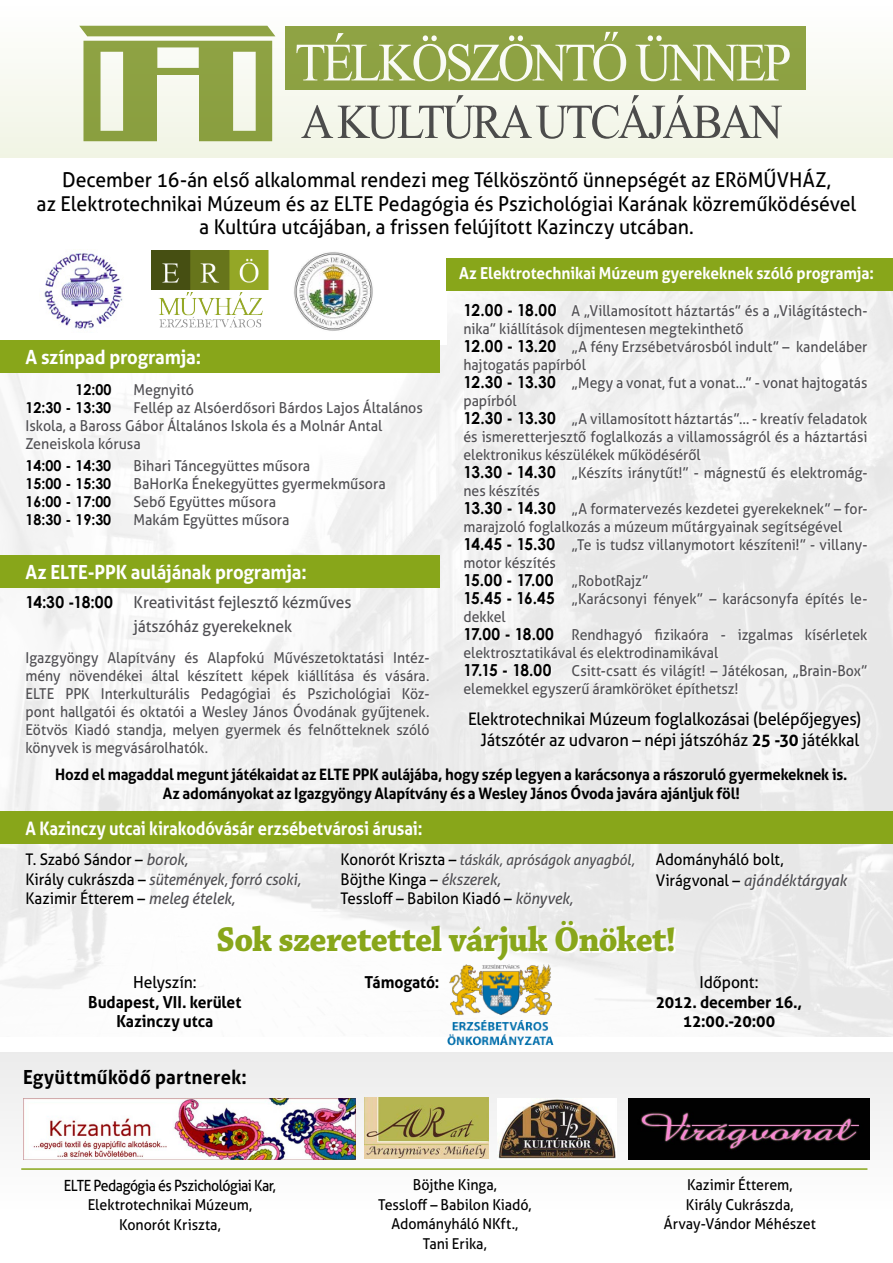
<style>
.page{position:relative;width:893px;height:1263px;background:#fff}
.page>*{position:absolute;margin:0;border:0;box-sizing:border-box;transform-origin:0 0}
.Paragraph_Style_1{font:700 36.15px "Chaparral Pro";letter-spacing:-.02em;color:#88a61a;scale:.95 1}
.t1{font:20.4px/23.4px "Aller";letter-spacing:-.005em;color:#000;text-align:center;scale:.95 1}
.t2{font:700 19.5px "Aller";letter-spacing:-.01em;color:#fff;scale:.95 1}
.t3{font:700 19.5px "Aller";letter-spacing:.015em;color:#000;scale:.95 1}
.t4{font:700 18.6px "Aller";letter-spacing:-.01em;color:#fff;scale:.89 1}
.t5{font:17.25px "Aller";letter-spacing:-.01em;color:#000;scale:.95 1}
.t6{font:700 16.5px/19.5px "Aller";letter-spacing:-.005em;color:#000;text-align:center;scale:.95 1}
.t7{font:16.5px/24px "Aller";letter-spacing:-.01em;color:#504f53;scale:.95 1}
.t8{font:700 16.5px "Aller";letter-spacing:-.005em;color:#fff;scale:.94 1}
.t9{font:700 16.5px "Century Gothic";letter-spacing:-.01em;color:#000;scale:.94 1}
.t10{font:16.05px/19.5px "Aller";letter-spacing:-.01em;color:#000;scale:.95 1}
.Paragraph_Style_1-2{font:700 15.75px/19.5px "Aller";letter-spacing:-.015em;color:#000;text-align:center;scale:.95 1}
.t11{font:15.45px "Aller";letter-spacing:-.035em;color:#000;scale:.91 1}
.t12{font:15px/18px "Aller";letter-spacing:-.005em;color:#504f53;scale:.94 1}
.t13{font:15px/18px "Aller";letter-spacing:-.005em;color:#504f53;scale:.95 1}
.t14{font:15px "Aller";letter-spacing:-.005em;color:#000;scale:.95 1}
.t15{font:700 15px "Century Gothic";color:#000;scale:.95 1}
.t16{font:italic 15px "Aller";letter-spacing:-.01em;color:#504f53;scale:.94 1}
.s1{font-family:"Century Gothic";font-weight:700;color:#000}
.s2{font-family:"Century Gothic";font-weight:700;font-size:16.5px;color:#000}
.s3{font-family:"Aller";font-weight:400;font-size:15px;color:#504f53}
.s4{font-weight:700}
.s5{font-style:italic;color:#504f53}
.s6{font-style:normal;font-size:16.05px;color:#000}
.s7{font-weight:400}
</style>
<div class="page">
<img style="left:0;top:290px;width:893px;height:746px">
<div style="left:0;top:247px;width:446px;height:98px;background:#fff"></div>
<div style="left:0;top:0;width:893px;height:157px;background:linear-gradient(to bottom,#fdfdfc,#f1f4e4)"></div>
<div style="left:25px;top:561px;width:406px;height:199px;background:linear-gradient(to right,#f9faf8,#f1f2f0)"></div>
<div style="left:25px;top:349px;width:400px;height:183px;background:#fff"></div>
<div style="left:0;top:1053px;width:893px;height:163px;background:linear-gradient(to right,#f6f5f5,#f1f2f1)"></div>
<div style="left:0;top:811px;width:893px;height:33px;background:#88a61a"></div>
<div style="left:0;top:340px;width:439px;height:33px;background:#88a61a"></div>
<div style="left:0;top:555px;width:439px;height:32px;background:#88a61a"></div>
<div style="left:469px;top:711px;width:394px;height:42px;background:#f0f0f0"></div>
<div style="left:25px;top:852px;width:825px;height:59px;background:linear-gradient(to right,#f4f4f4,#e9e9e9)"></div>
<div style="left:219px;top:922px;width:457px;height:40px;background:linear-gradient(to right,#fff,#f0f0f0)"></div>
<img style="left:44px;top:253px;width:79px;height:76px">
<img style="left:294px;top:252px;width:79px;height:79px">
<img style="left:152px;top:251px;width:117px;height:39px">
<img style="left:158px;top:292px;width:104px;height:35px">
<img style="left:448px;top:965px;width:105px;height:81px">
<img style="left:23px;top:1098px;width:333px;height:61px">
<img style="left:365px;top:1098px;width:123px;height:61px">
<img style="left:497px;top:1098px;width:120px;height:61px">
<img style="left:628px;top:1098px;width:241px;height:61px">
<div style="left:463px;top:303px;width:407px;height:397px;background:#f1f1f1"></div>
<div style="left:446px;top:258px;width:447px;height:32px;background:#88a61a"></div>
<hr style="left:21px;top:1168px;width:846px;height:2px;background:#88a61a">
<svg style="left:79px;top:26px;width:196px;height:115px"></svg>
<div style="left:285px;top:26px;width:516px;height:64px;background:#91a546"></div>
<svg style="left:296px;top:32px;width:330px;height:49px"></svg>
<svg style="left:636px;top:35px;width:154px;height:46px"></svg>
<div style="left:157px;top:75px;width:42px;height:70px;background:#f5f8ed"></div>
<svg style="left:301px;top:95px;width:481px;height:44px;background:#d2d4cb"></svg>
<p class="t1" style="left:37px;top:168px;width:864px">December 16-án első alkalommal rendezi meg Télköszöntő ünnepségét az ERöMŰVHÁZ,<br>az Elektrotechnikai Múzeum és az ELTE Pedagógia és Pszichológiai Karának közreműködésével a Kultúra utcájában, a frissen felújított Kazinczy utcában.</p>
<p class="t2" style="left:26px;top:345px;width:186px">A színpad programja:</p>
<p class="t15" style="left:75px;top:378px;width:39px">12:00</p>
<p class="t13" style="left:134px;top:381px;width:65px">Megnyitó</p>
<p class="t15" style="left:26px;top:396px;width:92px">12:30 - 13:30</p>
<p class="t13" style="left:26px;top:399px;width:420px;text-indent:108px">Fellép az Alsóerdősori Bárdos Lajos Általános<br>Iskola, a Baross Gábor Általános Iskola és a Molnár Antal<br>Zeneiskola kórusa</p>
<p class="t15" style="left:26px;top:454px;width:92px">14:00 - 14:30</p>
<p class="t13" style="left:134px;top:457px;width:187px">Bihari Táncegyüttes műsora</p>
<p class="t15" style="left:26px;top:472px;width:92px">15:00 - 15:30</p>
<p class="t13" style="left:134px;top:475px;width:267px">BaHorKa Énekegyüttes gyermekműsora</p>
<p class="t15" style="left:26px;top:490px;width:92px">16:00 - 17:00</p>
<p class="t13" style="left:134px;top:493px;width:151px">Sebő Együttes műsora</p>
<p class="t15" style="left:26px;top:508px;width:92px">18:30 - 19:30</p>
<p class="t13" style="left:134px;top:511px;width:166px">Makám Együttes műsora</p>
<p class="t2" style="left:87px;top:557px;width:298px">Az ELTE-PPK aulájának programja:</p>
<p class="t7" style="left:134px;top:590px;width:231px;text-indent:-108px"><span class="s1">14:30 -18:00</span> Kreativitást fejlesztő kézműves játszóház gyerekeknek</p>
<p class="t12" style="left:26px;top:649px;width:431px;text-align:justify">Igazgyöngy Alapítvány és Alapfokú Művészetoktatási Intéz&shy;mény növendékei által készített képek kiállítása és vására.<br>ELTE PPK Interkulturális Pedagógiai és Pszichológiai Köz&shy;pont hallgatói és oktatói a Wesley János Óvodának gyűjtenek.<br>Eötvös Kiadó standja, melyen gyermek és felnőtteknek szóló könyvek is megvásárolhatók.</p>
<p class="t2" style="left:26px;top:560px;width:298px">Az ELTE-PPK aulájának programja:</p>
<p class="t8" style="left:459px;top:263px;width:443px">Az Elektrotechnikai Múzeum gyerekeknek szóló programja:</p>
<p class="t12" style="left:463px;top:301px;width:431px"><span class="s2">12.00 - 18.00</span> A „Villamosított háztartás” és a „Világítástech&shy;nika” kiállítások díjmentesen megtekinthető</p>
<p class="t12" style="left:463px;top:337px;width:431px"><span class="s2">12.00 - 13.20</span> „A fény Erzsébetvárosból indult” – kandeláber hajtogatás papírból</p>
<p class="t12" style="left:463px;top:373px;width:431px"><span class="s2">12.30 - 13.30</span> „Megy a vonat, fut a vonat…” - vonat hajtogatás papírból</p>
<p class="t12" style="left:463px;top:409px;width:431px;text-align:justify"><span class="s2">12.30 - 13.30</span> „A villamosított háztartás”… - kreatív feladatok és ismeretterjesztő foglalkozás a villamosságról és a háztartási elektronikus készülékek működéséről</p>
<p class="t12" style="left:463px;top:463px;width:431px"><span class="s2">13.30 - 14.30</span> „Készíts iránytűt!” - mágnestű és elektromág&shy;nes készítés</p>
<p class="t12" style="left:463px;top:499px;width:431px"><span class="s2">13.30 - 14.30</span> „A formatervezés kezdetei gyerekeknek” – for&shy;marajzoló foglalkozás a múzeum műtárgyainak segítségével</p>
<p class="t12" style="left:463px;top:535px;width:431px"><span class="s2">14.45 - 15.30</span> „Te is tudsz villanymotort készíteni!” - villany&shy;motor készítés</p>
<p class="t9" style="left:463px;top:567px;width:198px">15.00 - 17.00 <span class="s3">„RobotRajz”</span></p>
<p class="t12" style="left:463px;top:589px;width:431px"><span class="s2">15.45 - 16.45</span> „Karácsonyi fények” – karácsonyfa építés le&shy;dekkel</p>
<p class="t12" style="left:463px;top:625px;width:431px"><span class="s2">17.00 - 18.00</span> Rendhagyó fizikaóra - izgalmas kísérletek elektrosztatikával és elektrodinamikával</p>
<p class="t12" style="left:463px;top:661px;width:431px"><span class="s2">17.15 - 18.00</span> Csitt-csatt és világít! – Játékosan, „Brain-Box” elemekkel egyszerű áramköröket építhetsz!</p>
<p class="t5" style="left:468px;top:708px;width:415px">Elektrotechnikai Múzeum foglalkozásai (belépőjegyes)</p>
<p class="t5" style="left:480px;top:729px;width:400px">Játszótér az udvaron – népi játszóház <span class="s4">25 -30</span> játékkal</p>
<p class="Paragraph_Style_1-2" style="left:55px;top:764px;width:835px">Hozd el magaddal megunt játékaidat az ELTE PPK aulájába, hogy szép legyen a karácsonya a rászoruló gyermekeknek is.<br>Az adományokat az Igazgyöngy Alapítvány és a Wesley János Óvoda javára ajánljuk föl!</p>
<p class="t4" style="left:26px;top:817px;width:448px">A Kazinczy utcai kirakodóvásár erzsébetvárosi árusai:</p>
<p class="t10" style="left:26px;top:850px;width:291px">T. Szabó Sándor – <span class="s5">borok,<br></span>Király cukrászda – <span class="s5">sütemények, forró csoki,<br></span>Kazimir Étterem – <span class="s5">meleg ételek,</span></p>
<p class="t16" style="left:341px;top:851px;width:314px"><span class="s6">Konorót Kriszta –</span> táskák, apróságok anyagból,</p>
<p class="t10" style="left:656px;top:849px;width:202px;line-height:21px">Adományháló bolt,<br>Virágvonal – <span class="s5">ajándéktárgyak</span></p>
<p class="Paragraph_Style_1" style="left:217px;top:919px;width:486px">Sok szeretettel várjuk Önöket!</p>
<p class="t6" style="left:88px;top:972px;width:163px"><span class="s7">Helyszín:<br></span>Budapest, VII. kerület<br>Kazinczy utca</p>
<p class="t6" style="left:364px;top:972px;width:81px">Támogató:</p>
<p class="t6" style="left:656px;top:972px;width:156px"><span class="s7">Időpont:<br></span>2012. december 16.,<br>12:00.-20:00</p>
<p class="t10" style="left:341px;top:869px;width:246px">Böjthe Kinga – <span class="s5">ékszerek,<br></span>Tessloff – Babilon Kiadó – <span class="s5">könyvek,</span></p>
<p class="t3" style="left:23px;top:1065px;width:237px">Együttműködő partnerek:</p>
<p class="t11" style="left:64px;top:1176px;width:234px">ELTE Pedagógia és Pszichológiai Kar,</p>
<p class="t14" style="left:88px;top:1196px;width:175px">Elektrotechnikai Múzeum,</p>
<p class="t14" style="left:119px;top:1215px;width:108px">Konorót Kriszta,</p>
<p class="t14" style="left:413px;top:1176px;width:90px">Böjthe Kinga,</p>
<p class="t14" style="left:378px;top:1195px;width:163px">Tessloff – Babilon Kiadó,</p>
<p class="t14" style="left:391px;top:1215px;width:135px">Adományháló NKft.,</p>
<p class="t14" style="left:423px;top:1234px;width:69px">Tani Erika,</p>
<p class="t14" style="left:687px;top:1176px;width:112px">Kazimir Étterem,</p>
<p class="t14" style="left:686px;top:1195px;width:115px">Király Cukrászda,</p>
<p class="t14" style="left:664px;top:1215px;width:161px">Árvay-Vándor Méhészet</p>
</div>
